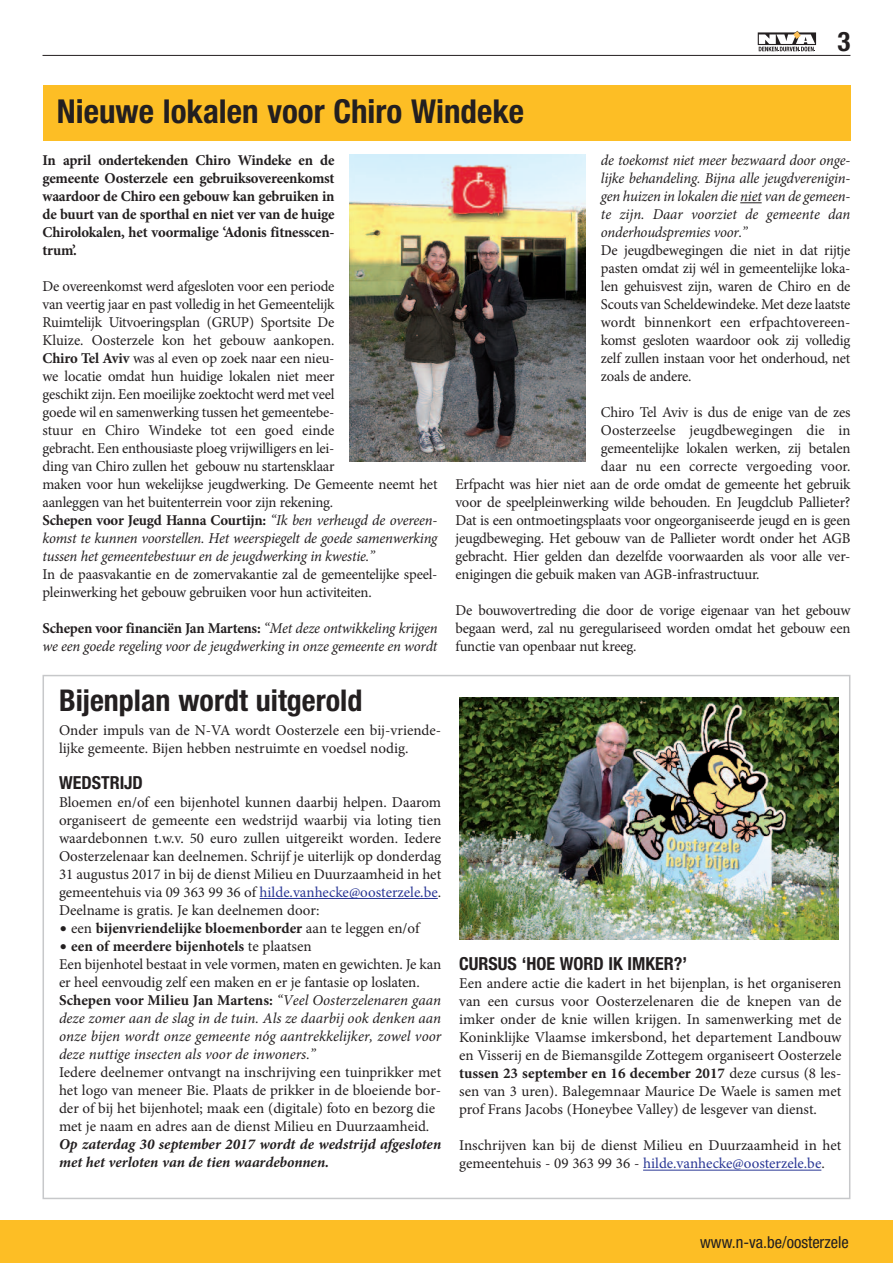
<style>
.page{position:relative;width:893px;height:1263px;background:#fff}
.page>*{position:absolute;margin:0;border:0;box-sizing:border-box;transform-origin:0 0}
.t1{font:700 condensed 33px "Helvetica Neue LT Std";color:#231f20}
.t2{font:700 condensed 30px "Helvetica Neue LT Std";color:#231f20}
.t3{font:700 condensed 27px "Helvetica Neue LT Std";color:#231f20}
.t4{font:700 condensed 18px "Helvetica Neue LT Std";color:#231f20}
.t5{font:condensed 16.5px "Helvetica Neue";color:#231f20}
.t6{font:15px/18px "Minion Pro";letter-spacing:-.015em;color:#231f20}
.t7{font:italic 15px/18px "Minion Pro";color:#231f20}
.t8{font:700 15px/18px "Minion Pro";letter-spacing:-.01em;color:#231f20;text-align:justify}
.t9{font:italic 700 15px/18px "Minion Pro";color:#231f20}
.t10{font:15px "Minion Pro";letter-spacing:.005em;color:#231f20}
.s1{font-weight:700}
.s2{font-style:italic}
.s3{font-weight:700;font-style:normal}
.s4{color:#293795}
.s5{font-family:"Lucida Grande";font-weight:400}
.s6{font-weight:400}
.s7{font-family:"Lucida Grande";font-style:normal}
.s8{font-style:normal}
</style>
<div class="page">
<div style="left:0;top:1220px;width:893px;height:43px;background:#fdbe25"></div>
<hr style="left:43px;top:55px;width:807px;height:1px;background:#231f20">
<svg style="left:758px;top:31px;width:58px;height:20px"></svg>
<hr style="left:260px;top:898px;width:178px;height:1px;background:#293795">
<hr style="left:643px;top:1170px;width:178px;height:1px;background:#293795">
<svg style="left:740px;top:202px;width:22px;height:1px"></svg>
<div style="left:43px;top:85px;width:807px;height:55px;background:#fdbe25"></div>
<img style="left:459px;top:697px;width:379px;height:243px">
<img style="left:350px;top:155px;width:236px;height:306px">
<h1 class="t1" style="left:57px;top:99px;width:469px">Nieuwe lokalen voor Chiro Windeke</h1>
<h3 class="t3" style="left:837px;top:32px;width:14px">3</h3>
<p class="t8" style="left:43px;top:153px;width:294px">In april ondertekenden Chiro Windeke en de gemeente Oosterzele een gebruiksovereenkomst waardoor de Chiro een gebouw kan gebruiken in de buurt van de sporthal en niet ver van de huige Chirolokalen, het voormalige ‘Adonis fitnesscen&shy;trum’.</p>
<p class="t6" style="left:43px;top:279px;width:396px">De overeenkomst werd afgesloten voor een periode<br>van veertig jaar en past volledig in het Gemeentelijk<br>Ruimtelijk Uitvoeringsplan (GRUP) Sportsite De<br>Kluize. Oosterzele kon het gebouw aankopen.<br><span class="s1">Chiro Tel Aviv</span> was al even op zoek naar een nieu-<br>we locatie omdat hun huidige lokalen niet meer<br>geschikt zijn. Een moeilijke zoektocht werd met veel<br>goede wil en samenwerking tussen het gemeentebe-<br>stuur en Chiro Windeke tot een goed einde<br>gebracht. Een enthousiaste ploeg vrijwilligers en lei-<br>ding van Chiro zullen het gebouw nu startensklaar<br>maken voor hun wekelijkse jeugdwerking. De Gemeente neemt het aanleggen van het buitenterrein voor zijn rekening.<br><span class="s1">Schepen voor Jeugd Hanna Courtijn:</span> <span class="s2">“Ik ben verheugd de overeen&shy;komst te kunnen voorstellen. Het weerspiegelt de goede samenwerking tussen het gemeentebestuur en de jeugdwerking in kwestie.”</span></p>
<p class="t6" style="left:43px;top:567px;width:396px">In de paasvakantie en de zomervakantie zal de gemeentelijke speel&shy;pleinwerking het gebouw gebruiken voor hun activiteiten.</p>
<p class="t7" style="left:43px;top:621px;width:396px"><span class="s3">Schepen voor financiën Jan Martens:</span> “Met deze ontwikkeling krijgen we een goede regeling voor de jeugdwerking in onze gemeente en wordt</p>
<p class="t7" style="left:601px;top:153px;width:251px;text-align:justify">de toekomst niet meer bezwaard door onge&shy;lijke behandeling. Bijna alle jeugdverenigin&shy;gen huizen in lokalen die niet van de gemeen&shy;te zijn. Daar voorziet de gemeente dan onderhoudspremies voor.”</p>
<p class="t6" style="left:601px;top:243px;width:251px;text-align:justify">De jeugdbewegingen die niet in dat rijtje pasten omdat zij wél in gemeentelijke loka&shy;len gehuisvest zijn, waren de Chiro en de Scouts van Scheldewindeke. Met deze laatste wordt binnenkort een erfpachtovereen&shy;komst gesloten waardoor ook zij volledig zelf zullen instaan voor het onderhoud, net zoals de andere.</p>
<p class="t6" style="left:601px;top:405px;width:251px">Chiro Tel Aviv is dus de enige van de zes</p>
<p class="t10" style="left:601px;top:425px;width:251px">Oosterzeelse jeugdbewegingen die in</p>
<p class="t6" style="left:601px;top:441px;width:251px">gemeentelijke lokalen werken, zij betalen</p>
<p class="t10" style="left:601px;top:461px;width:251px">daar nu een correcte vergoeding voor.</p>
<p class="t6" style="left:455px;top:477px;width:396px">Erfpacht was hier niet aan de orde omdat de gemeente het gebruik</p>
<p class="t6" style="left:455px;top:495px;width:396px">voor de speelpleinwerking wilde behouden. En Jeugdclub Pallieter?</p>
<p class="t6" style="left:455px;top:513px;width:396px">Dat is een ontmoetingsplaats voor ongeorganiseerde jeugd en is geen</p>
<p class="t6" style="left:455px;top:531px;width:396px">jeugdbeweging. Het gebouw van de Pallieter wordt onder het AGB</p>
<p class="t6" style="left:455px;top:549px;width:396px">gebracht. Hier gelden dan dezelfde voorwaarden als voor alle ver-</p>
<p class="t6" style="left:455px;top:567px;width:306px">enigingen die gebuik maken van AGB-infrastructuur.</p>
<p class="t6" style="left:455px;top:603px;width:396px;text-align:justify">De bouwovertreding die door de vorige eigenaar van het gebouw begaan werd, zal nu geregulariseed worden omdat het gebouw een functie van openbaar nut kreeg.</p>
<h2 class="t2" style="left:59px;top:689px;width:305px">Bijenplan wordt uitgerold</h2>
<p class="t6" style="left:59px;top:722px;width:384px">Onder impuls van de N-VA wordt Oosterzele een bij-vriende&shy;lijke gemeente. Bijen hebben nestruimte en voedsel nodig.</p>
<p class="t4" style="left:59px;top:776px;width:85px">WEDSTRIJD</p>
<p class="t6" style="left:59px;top:794px;width:384px;text-align:justify">Bloemen en/of een bijenhotel kunnen daarbij helpen. Daarom organiseert de gemeente een wedstrijd waarbij via loting tien waardebonnen t.w.v. 50 euro zullen uitgereikt worden. Iedere Oosterzelenaar kan deelnemen. Schrijf je uiterlijk op donderdag 31 augustus 2017 in bij de dienst Milieu en Duurzaamheid in het gemeentehuis via 09 363 99 36 of <span class="s4">hilde.vanhecke@oosterzele.be</span>.<br>Deelname is gratis. Je kan deelnemen door:</p>
<p class="t8" style="left:59px;top:920px;width:362px"><span class="s5">•</span> <span class="s6">een</span> bijenvriendelijke bloemenborder <span class="s6">aan te leggen en/of</span></p>
<p class="t7" style="left:59px;top:938px;width:384px"><span class="s7">•</span> <span class="s3">een of meerdere bijenhotels</span> <span class="s8">te plaatsen<br>Een bijenhotel bestaat in vele vormen, maten en gewichten. Je kan er heel eenvoudig zelf een maken en er je fantasie op loslaten.<br></span><span class="s3">Schepen voor Milieu Jan Martens:</span> “Veel Oosterzelenaren gaan deze zomer aan de slag in de tuin. Als ze daarbij ook denken aan onze bijen wordt onze gemeente nóg aantrekkelijker, zowel voor deze nuttige insecten als voor de inwoners.”</p>
<p class="t6" style="left:59px;top:1064px;width:384px">Iedere deelnemer ontvangt na inschrijving een tuinprikker met het logo van meneer Bie. Plaats de prikker in de bloeiende bor&shy;der of bij het bijenhotel; maak een (digitale) foto en bezorg die met je naam en adres aan de dienst Milieu en Duurzaamheid.</p>
<p class="t9" style="left:59px;top:1136px;width:384px">Op zaterdag 30 september 2017 wordt de wedstrijd afgesloten met het verloten van de tien waardebonnen.</p>
<p class="t4" style="left:459px;top:957px;width:230px">CURSUS ‘HOE WORD IK IMKER?’</p>
<p class="t6" style="left:459px;top:976px;width:384px;text-align:justify">Een andere actie die kadert in het bijenplan, is het organiseren van een cursus voor Oosterzelenaren die de knepen van de imker onder de knie willen krijgen. In samenwerking met de Koninklijke Vlaamse imkersbond, het departement Landbouw en Visserij en de Biemansgilde Zottegem organiseert Oosterzele <span class="s1">tussen 23 september en 16 december 2017</span> deze cursus (8 les&shy;sen van 3 uren). Balegemnaar Maurice De Waele is samen met prof Frans Jacobs (Honeybee Valley) de lesgever van dienst.</p>
<p class="t6" style="left:459px;top:1138px;width:384px">Inschrijven kan bij de dienst Milieu en Duurzaamheid in het gemeentehuis - 09 363 99 36 - <span class="s4">hilde.vanhecke@oosterzele.be</span>.</p>
<p class="t5" style="left:700px;top:1236px;width:150px">www.n-va.be/oosterzele</p>
</div>
